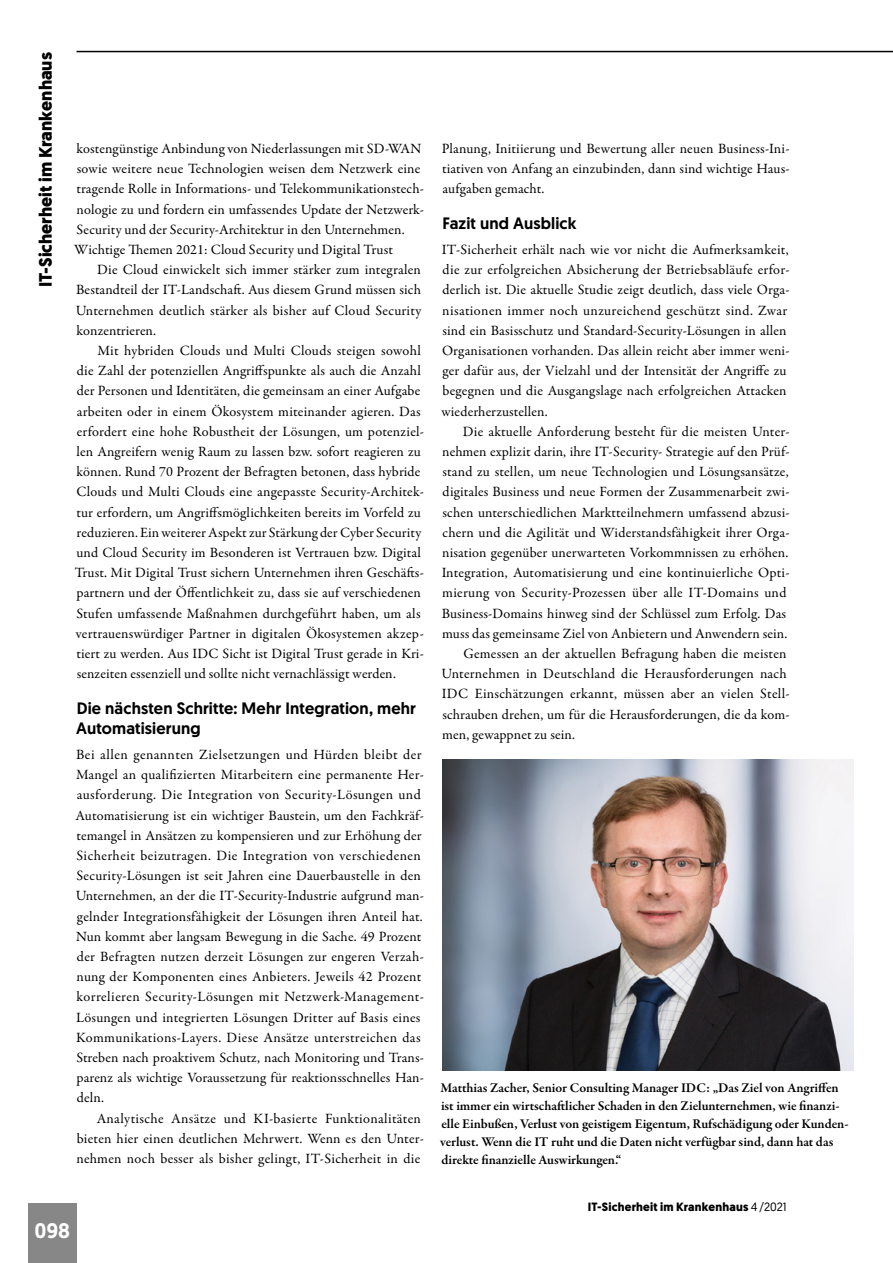
<style>
.page{position:relative;width:893px;height:1263px;background:#fff}
.page>*{position:absolute;margin:0;border:0;box-sizing:border-box;transform-origin:0 0}
.t1{font:500 21px "Geomanist";color:#fff}
.t2{font:700 18px "Geomanist";letter-spacing:.005em;color:#000}
.t3{font:500 16.5px/20px "Geomanist";letter-spacing:.01em;color:#000}
.t4{font:14.25px/20.2px "Garamond Premr Pro";letter-spacing:.01em;color:#000}
.t5{font:600 13.5px/18px "Garamond Premr Pro";letter-spacing:-.005em;color:#000}
.t6{font:700 12px "Geomanist";letter-spacing:.015em;color:#000}
.s1{font-weight:400}
</style>
<div class="page">
<div style="left:28px;top:1203px;width:49px;height:60px;background:#878787"></div>
<hr style="left:77px;top:51px;width:816px;height:1px;background:#000">
<img style="left:442px;top:759px;width:411px;height:311px">
<p class="t2" style="left:33px;top:287px;width:236px;rotate:-90deg">IT-Sicherheit im Krankenhaus</p>
<p class="t4" style="left:74px;top:139px;width:351px">kostengünstige Anbindung von Niederlassungen mit SD-WAN sowie weitere neue Technologien weisen dem Netzwerk eine tragende Rolle in Informations- und Telekommunikationstech&shy;nologie zu und fordern ein umfassendes Update der Netzwerk-Security und der Security-Architektur in den Unternehmen.<br>Wichtige Themen 2021: Cloud Security und Digital Trust</p>
<p class="t4" style="left:76px;top:260px;width:347px;text-align:justify;text-indent:22px">Die Cloud einwickelt sich immer stärker zum integralen Bestandteil der IT-Landschaft. Aus diesem Grund müssen sich Unternehmen deutlich stärker als bisher auf Cloud Security konzentrieren.</p>
<p class="t4" style="left:75px;top:341px;width:351px;text-indent:23px">Mit hybriden Clouds und Multi Clouds steigen sowohl die Zahl der potenziellen Angriffspunkte als auch die Anzahl der Personen und Identitäten, die gemeinsam an einer Aufgabe arbeiten oder in einem Ökosystem miteinander agieren. Das erfordert eine hohe Robustheit der Lösungen, um potenziel&shy;len Angreifern wenig Raum zu lassen bzw. sofort reagieren zu können. Rund 70 Prozent der Befragten betonen, dass hybride Clouds und Multi Clouds eine angepasste Security-Architek&shy;tur erfordern, um Angriffsmöglichkeiten bereits im Vorfeld zu reduzieren. Ein weiterer Aspekt zur Stärkung der Cyber Security und Cloud Security im Besonderen ist Vertrauen bzw. Digital Trust. Mit Digital Trust sichern Unternehmen ihren Geschäfts&shy;partnern und der Öffentlichkeit zu, dass sie auf verschiedenen Stufen umfassende Maßnahmen durchgeführt haben, um als vertrauenswürdiger Partner in digitalen Ökosystemen akzep&shy;tiert zu werden. Aus IDC Sicht ist Digital Trust gerade in Kri&shy;senzeiten essenziell und sollte nicht vernachlässigt werden.</p>
<p class="t3" style="left:76px;top:698px;width:341px">Die nächsten Schritte: Mehr Integration, mehr<br>Automatisierung</p>
<p class="t4" style="left:75px;top:745px;width:350px">Bei allen genannten Zielsetzungen und Hürden bleibt der Mangel an qualifizierten Mitarbeitern eine permanente Her&shy;ausforderung. Die Integration von Security-Lösungen und Automatisierung ist ein wichtiger Baustein, um den Fachkräf&shy;temangel in Ansätzen zu kompensieren und zur Erhöhung der Sicherheit beizutragen. Die Integration von verschiedenen Security-Lösungen ist seit Jahren eine Dauerbaustelle in den Unternehmen, an der die IT-Security-Industrie aufgrund man&shy;gelnder Integrationsfähigkeit der Lösungen ihren Anteil hat.<br>Nun kommt aber langsam Bewegung in die Sache. 49 Prozent der Befragten nutzen derzeit Lösungen zur engeren Verzah&shy;nung der Komponenten eines Anbieters. Jeweils 42 Prozent korrelieren Security-Lösungen mit Netzwerk-Management-Lösungen und integrierten Lösungen Dritter auf Basis eines Kommunikations-Layers. Diese Ansätze unterstreichen das Streben nach proaktivem Schutz, nach Monitoring und Trans&shy;parenz als wichtige Voraussetzung für reaktionsschnelles Han&shy;deln.</p>
<p class="t4" style="left:76px;top:1108px;width:349px;text-indent:20px">Analytische Ansätze und KI-basierte Funktionalitäten bieten hier einen deutlichen Mehrwert. Wenn es den Unter&shy;nehmen noch besser als bisher gelingt, IT-Sicherheit in die</p>
<h1 class="t1" style="left:34px;top:1216px;width:37px">098</h1>
<p class="t4" style="left:442px;top:139px;width:349px;text-align:justify">Planung, Initiierung und Bewertung aller neuen Business-Ini&shy;tiativen von Anfang an einzubinden, dann sind wichtige Haus&shy;aufgaben gemacht.</p>
<p class="t3" style="left:442px;top:213px;width:136px">Fazit und Ausblick</p>
<p class="t4" style="left:441px;top:240px;width:350px">IT-Sicherheit erhält nach wie vor nicht die Aufmerksamkeit, die zur erfolgreichen Absicherung der Betriebsabläufe erfor&shy;derlich ist. Die aktuelle Studie zeigt deutlich, dass viele Orga&shy;nisationen immer noch unzureichend geschützt sind. Zwar sind ein Basisschutz und Standard-Security-Lösungen in allen Organisationen vorhanden. Das allein reicht aber immer weni&shy;ger dafür aus, der Vielzahl und der Intensität der Angriffe zu begegnen und die Ausgangslage nach erfolgreichen Attacken wiederherzustellen.</p>
<p class="t4" style="left:463px;top:422px;width:328px">Die aktuelle Anforderung besteht für die meisten Unter-</p>
<p class="t4" style="left:442px;top:442px;width:349px">nehmen explizit darin, ihre IT-Security- Strategie auf den Prüf-</p>
<p class="t4" style="left:442px;top:462px;width:348px">stand zu stellen, um neue Technologien und Lösungsansätze,</p>
<p class="t4" style="left:443px;top:482px;width:348px">digitales Business und neue Formen der Zusammenarbeit zwi-</p>
<p class="t4" style="left:442px;top:502px;width:349px">schen unterschiedlichen Marktteilnehmern umfassend abzusi-</p>
<p class="t4" style="left:443px;top:522px;width:348px">chern und die Agilität und Widerstandsfähigkeit ihrer Orga-</p>
<p class="t4" style="left:442px;top:543px;width:348px">nisation gegenüber unerwarteten Vorkommnissen zu erhöhen.</p>
<p class="t4" style="left:442px;top:563px;width:349px">Integration, Automatisierung und eine kontinuierliche Opti-</p>
<p class="t4" style="left:442px;top:583px;width:346px">mierung von Security-Prozessen über alle IT-Domains und</p>
<p class="t4" style="left:442px;top:603px;width:346px">Business-Domains hinweg sind der Schlüssel zum Erfolg. Das</p>
<p class="t4" style="left:442px;top:623px;width:347px">muss das gemeinsame Ziel von Anbietern und Anwendern sein.</p>
<p class="t4" style="left:463px;top:644px;width:325px">Gemessen an der aktuellen Befragung haben die meisten</p>
<p class="t4" style="left:441px;top:664px;width:347px">Unternehmen in Deutschland die Herausforderungen nach</p>
<p class="t4" style="left:442px;top:684px;width:349px">IDC Einschätzungen erkannt, müssen aber an vielen Stell-</p>
<p class="t4" style="left:442px;top:704px;width:349px">schrauben drehen, um für die Herausforderungen, die da kom-</p>
<p class="t4" style="left:442px;top:724px;width:134px">men, gewappnet zu sein.</p>
<p class="t5" style="left:440px;top:1079px;width:410px">Matthias Zacher, Senior Consulting Manager IDC: „Das Ziel von Angriffen ist immer ein wirtschaftlicher Schaden in den Zielunternehmen, wie finanzi&shy;elle Einbußen, Verlust von geistigem Eigentum, Rufschädigung oder Kunden&shy;verlust. Wenn die IT ruht und die Daten nicht verfügbar sind, dann hat das direkte finanzielle Auswirkungen.“</p>
<p class="t6" style="left:588px;top:1199px;width:200px">IT-Sicherheit im Krankenhaus <span class="s1">4/2021</span></p>
</div>
